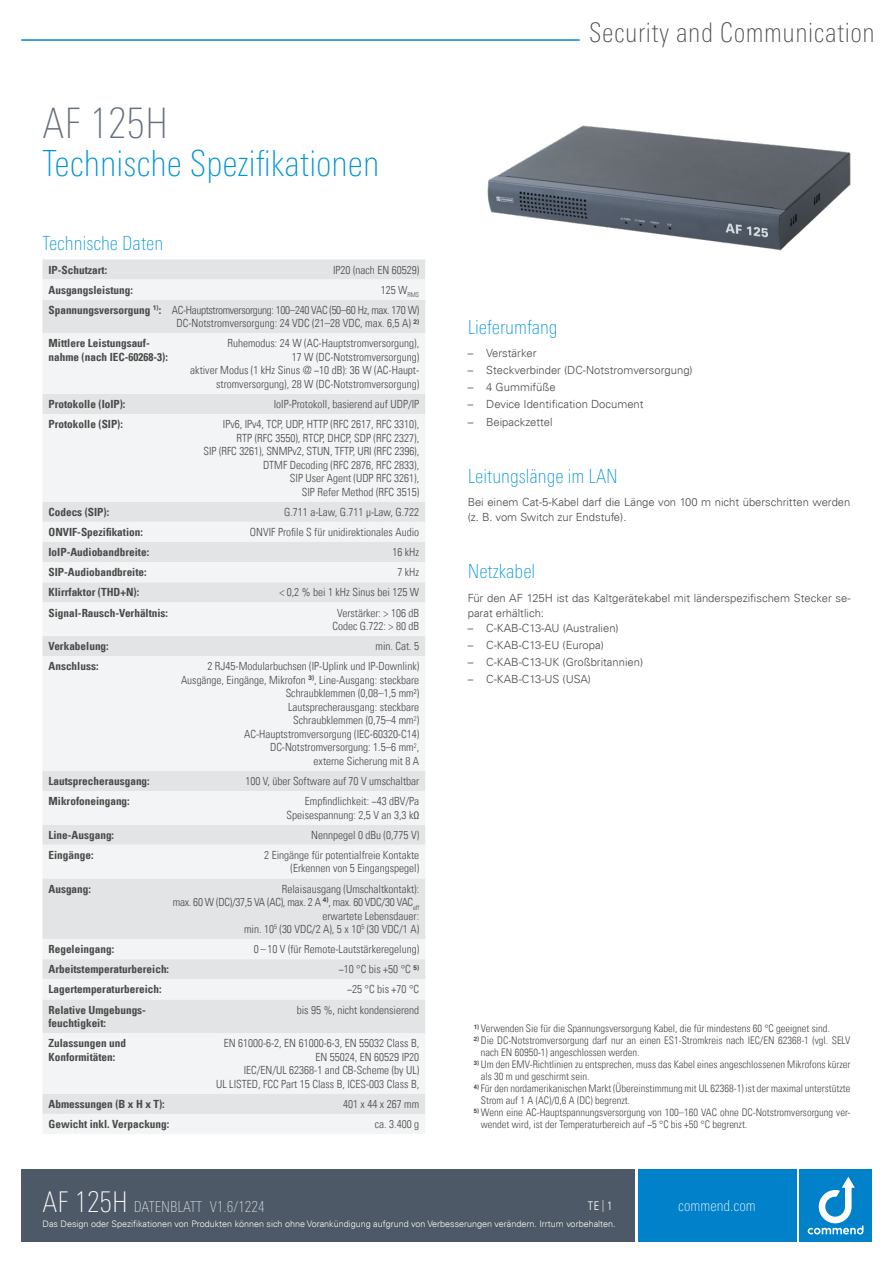
<style>
.page{position:relative;width:893px;height:1263px;background:#fff}
.page>*{position:absolute;margin:0;border:0;box-sizing:border-box;transform-origin:0 0}
.t1{font:100 condensed 42px "Univers Next Pro";color:#66717f}
.t2{font:100 condensed 36px "Univers Next Pro";color:#0095d6}
.t3{font:100 condensed 27px "Univers Next Pro";letter-spacing:.02em;color:#4a4a49}
.t4{font:100 condensed 19.5px "Univers Next Pro";color:#0095d6}
.t5{font:100 condensed 15px "Univers Next Pro";color:#e0e4e7}
.t6{font:100 condensed 15px "Univers Next Pro";color:#fff}
.t7{font:12px "Univers Com 47 Light Cond";color:#fff}
.t8{font:11.25px/13.5px "Univers Com 47 Light Cond";color:#4a4a49;text-align:right}
.t9{font:11.25px/13.5px "Univers Com 67 Bold Cond";color:#4a4a49}
.t10{font:300 11.25px/15px "Univers Com 45";color:#4a4a49}
.t11{font:11.25px/20.1px "Univers Com 47 Light Cond";letter-spacing:-.03em;color:#4a4a49;text-align:right}
.t12{font:10.5px/12px "Univers Com 47 Light Cond";color:#4a4a49}
.t13{font:300 9px "Univers Com 45";color:#fff}
.s1{font-family:"Univers Com 67 Bold Cond"}
.s2{font-size:28.5px;color:#fff}
.s3{color:#e0e4e7}
</style>
<div class="page">
<div style="left:799px;top:1169px;width:73px;height:73px;background:#0081c9"></div>
<div style="left:638px;top:1169px;width:158px;height:73px;background:#0081c9"></div>
<svg style="left:808px;top:1177px;width:55px;height:57px"></svg>
<img style="left:487px;top:125px;width:363px;height:126px">
<div style="left:21px;top:1169px;width:614px;height:73px;background:#4d5966"></div>
<hr style="left:21px;top:39px;width:559px;height:2px;background:#0086ce">
<svg style="left:43px;top:259px;width:382px;height:21px;fill:#e2e4e5"></svg>
<svg style="left:43px;top:280px;width:382px;height:854px;fill:#f2f4f5"></svg>
<h1 class="t1" style="left:43px;top:99px;width:127px">AF 125H</h1>
<h2 class="t2" style="left:43px;top:143px;width:339px">Technische Spezifikationen</h2>
<h3 class="t4" style="left:43px;top:232px;width:122px">Technische Daten</h3>
<p class="t9" style="left:49px;top:263px;width:60px">IP-Schutzart:</p>
<p class="t8" style="left:333px;top:263px;width:88px">IP20 (nach EN 60529)</p>
<p class="t9" style="left:49px;top:283px;width:86px">Ausgangsleistung:</p>
<p class="t11" style="left:49px;top:280px;width:372px">125 W<sub>RMS<br></sub><span class="s1">Spannungsversorgung</span> <sup>1)</sup><span class="s1">:</span> AC-Hauptstromversorgung: 100–240 VAC (50–60 Hz, max. 170 W)</p>
<p class="t8" style="left:177px;top:317px;width:244px">DC-Notstromversorgung: 24 VDC (21–28 VDC, max. 6,5 A) <sup>2)</sup></p>
<p class="t9" style="left:49px;top:337px;width:121px">Mittlere Leistungsauf&shy;nahme (nach IEC-60268-3):</p>
<p class="t8" style="left:190px;top:337px;width:230px">Ruhemodus: 24 W (AC-Hauptstromversorgung),<br>17 W (DC-Notstromversorgung)<br>aktiver Modus (1 kHz Sinus @ −10 dB): 36 W (AC-Haupt&shy;stromversorgung), 28 W (DC-Notstromversorgung)</p>
<p class="t9" style="left:49px;top:397px;width:78px">Protokolle (IoIP):</p>
<p class="t8" style="left:274px;top:397px;width:147px">IoIP-Protokoll, basierend auf UDP/IP</p>
<p class="t9" style="left:49px;top:417px;width:76px">Protokolle (SIP):</p>
<p class="t8" style="left:204px;top:417px;width:217px">IPv6, IPv4, TCP, UDP, HTTP (RFC 2617, RFC 3310),<br>RTP (RFC 3550), RTCP, DHCP, SDP (RFC 2327),<br>SIP (RFC 3261), SNMPv2, STUN, TFTP, URI (RFC 2396), DTMF Decoding (RFC 2876, RFC 2833),<br>SIP User Agent (UDP RFC 3261),<br>SIP Refer Method (RFC 3515)</p>
<p class="t9" style="left:49px;top:505px;width:62px">Codecs (SIP):</p>
<p class="t8" style="left:284px;top:505px;width:137px">G.711 a-Law, G.711 μ-Law, G.722</p>
<p class="t9" style="left:49px;top:525px;width:96px">ONVIF-Spezifikation:</p>
<p class="t8" style="left:250px;top:525px;width:171px">ONVIF Profile S für unidirektionales Audio</p>
<p class="t9" style="left:49px;top:545px;width:102px">IoIP-Audiobandbreite:</p>
<p class="t8" style="left:392px;top:545px;width:28px">16 kHz</p>
<p class="t9" style="left:49px;top:565px;width:100px">SIP-Audiobandbreite:</p>
<p class="t8" style="left:397px;top:566px;width:23px">7 kHz</p>
<p class="t9" style="left:49px;top:586px;width:92px">Klirrfaktor (THD+N):</p>
<p class="t8" style="left:279px;top:586px;width:141px">&lt; 0,2 % bei 1 kHz Sinus bei 125 W</p>
<p class="t9" style="left:49px;top:606px;width:121px">Signal-Rausch-Verhältnis:</p>
<p class="t8" style="left:332px;top:606px;width:88px;text-align:center">Verstärker: &gt; 106 dB<br>Codec G.722: &gt; 80 dB</p>
<p class="t9" style="left:49px;top:639px;width:62px">Verkabelung:</p>
<p class="t8" style="left:375px;top:639px;width:45px">min. Cat. 5</p>
<p class="t9" style="left:49px;top:660px;width:51px">Anschluss:</p>
<p class="t8" style="left:181px;top:660px;width:240px">2 RJ45-Modularbuchsen (IP-Uplink und IP-Downlink)<br>Ausgänge, Eingänge, Mikrofon <sup>3)</sup>, Line-Ausgang: steckbare Schraubklemmen (0,08–1,5 mm²)<br>Lautsprecherausgang: steckbare<br>Schraubklemmen (0,75–4 mm<sup>2</sup>)<br>AC-Hauptstromversorgung (IEC-60320-C14)<br>DC-Notstromversorgung: 1.5–6 mm<sup>2</sup>,<br>externe Sicherung mit 8 A</p>
<p class="t9" style="left:49px;top:774px;width:103px">Lautsprecherausgang:</p>
<p class="t8" style="left:245px;top:774px;width:175px">100 V, über Software auf 70 V umschaltbar</p>
<p class="t9" style="left:49px;top:794px;width:83px">Mikrofoneingang:</p>
<p class="t8" style="left:287px;top:794px;width:134px">Empfindlichkeit: −43 dBV/Pa<br>Speisespannung: 2,5 V an 3,3 kΩ</p>
<p class="t9" style="left:49px;top:828px;width:67px">Line-Ausgang:</p>
<p class="t8" style="left:311px;top:828px;width:110px">Nennpegel 0 dBu (0,775 V)</p>
<p class="t9" style="left:49px;top:848px;width:46px">Eingänge:</p>
<p class="t8" style="left:264px;top:848px;width:156px">2 Eingänge für potentialfreie Kontakte (Erkennen von 5 Eingangspegel)</p>
<p class="t9" style="left:49px;top:882px;width:44px">Ausgang:</p>
<p class="t8" style="left:173px;top:882px;width:248px">Relaisausgang (Umschaltkontakt):<br>max. 60 W (DC)/37,5 VA (AC), max. 2 A <sup>4)</sup>, max. 60 VDC/30 VAC<sub>eff </sub>erwartete Lebensdauer:<br>min. 10<sup>5</sup> (30 VDC/2 A), 5 x 10<sup>5</sup> (30 VDC/1 A)</p>
<p class="t9" style="left:49px;top:942px;width:67px">Regeleingang:</p>
<p class="t8" style="left:254px;top:942px;width:167px">0 –10 V (für Remote-Lautstärkeregelung)</p>
<p class="t9" style="left:49px;top:962px;width:122px">Arbeitstemperaturbereich:</p>
<p class="t8" style="left:339px;top:963px;width:82px">−10 °C bis +50 °C <sup>5)</sup></p>
<p class="t9" style="left:49px;top:983px;width:115px">Lagertemperaturbereich:</p>
<p class="t8" style="left:347px;top:983px;width:74px">−25 °C bis +70 °C</p>
<p class="t9" style="left:49px;top:1003px;width:98px">Relative Umgebungs&shy;feuchtigkeit:</p>
<p class="t8" style="left:297px;top:1003px;width:124px">bis 95 %, nicht kondensierend</p>
<p class="t9" style="left:49px;top:1036px;width:79px">Zulassungen und<br>Konformitäten:</p>
<p class="t8" style="left:216px;top:1036px;width:205px">EN 61000-6-2, EN 61000-6-3, EN 55032 Class B, EN 55024, EN 60529 IP20<br>IEC/EN/UL 62368-1 and CB-Scheme (by UL)<br>UL LISTED, FCC Part 15 Class B, ICES-003 Class B,</p>
<p class="t9" style="left:49px;top:1097px;width:118px">Abmessungen (B x H x T):</p>
<p class="t8" style="left:343px;top:1097px;width:78px">401 x 44 x 267 mm</p>
<p class="t9" style="left:49px;top:1117px;width:122px">Gewicht inkl. Verpackung:</p>
<p class="t8" style="left:375px;top:1117px;width:46px">ca. 3.400 g</p>
<h3 class="t5" style="left:43px;top:1198px;width:224px"><span class="s2">AF 125H</span> DATENBLATT V1.6/1224</h3>
<h3 class="t3" style="left:589px;top:17px;width:287px">Security and Communication</h3>
<h3 class="t4" style="left:468px;top:316px;width:91px">Lieferumfang</h3>
<p class="t10" style="left:468px;top:346px;width:70px">– Verstärker</p>
<p class="t10" style="left:468px;top:363px;width:226px">– Steckverbinder (DC-Notstromversorgung)</p>
<p class="t10" style="left:468px;top:380px;width:89px">– 4 Gummifüße</p>
<p class="t10" style="left:468px;top:397px;width:177px">– Device Identification Document</p>
<p class="t10" style="left:468px;top:414px;width:86px">– Beipackzettel</p>
<h3 class="t4" style="left:468px;top:465px;width:152px">Leitungslänge im LAN</h3>
<p class="t10" style="left:468px;top:495px;width:384px">Bei einem Cat-5-Kabel darf die Länge von 100 m nicht überschritten werden (z. B. vom Switch zur Endstufe).</p>
<h3 class="t4" style="left:468px;top:560px;width:69px">Netzkabel</h3>
<p class="t10" style="left:468px;top:590px;width:384px">Für den AF 125H ist das Kaltgerätekabel mit länderspezifischem Stecker se&shy;parat erhältlich:</p>
<p class="t10" style="left:468px;top:620px;width:153px">– C-KAB-C13-AU (Australien)</p>
<p class="t10" style="left:468px;top:637px;width:138px">– C-KAB-C13-EU (Europa)</p>
<p class="t10" style="left:468px;top:655px;width:177px">– C-KAB-C13-UK (Großbritannien)</p>
<p class="t10" style="left:468px;top:672px;width:125px">– C-KAB-C13-US (USA)</p>
<p class="t12" style="left:474px;top:1022px;width:358px"><sup>1)</sup> Verwenden Sie für die Spannungsversorgung Kabel, die für mindestens 60 °C geeignet sind.</p>
<p class="t12" style="left:481px;top:1034px;width:371px;text-indent:-7px"><sup>2)</sup> Die DC-Notstromversorgung darf nur an einen ES1-Stromkreis nach IEC/EN 62368-1 (vgl. SELV nach EN 60950-1) angeschlossen werden.</p>
<p class="t12" style="left:481px;top:1058px;width:371px;text-indent:-7px"><sup>3)</sup> Um den EMV-Richtlinien zu entsprechen, muss das Kabel eines angeschlossenen Mikrofons kürzer als 30 m und geschirmt sein.</p>
<p class="t12" style="left:481px;top:1082px;width:371px;text-indent:-7px"><sup>4)</sup> Für den nordamerikanischen Markt (Übereinstimmung mit UL 62368-1) ist der maximal unterstützte<br>Strom auf 1 A (AC)/0,6 A (DC) begrenzt.</p>
<p class="t12" style="left:481px;top:1106px;width:371px;text-indent:-7px"><sup>5)</sup> Wenn eine AC-Hauptspannungsversorgung von 100–160 VAC ohne DC-Notstromversorgung ver&shy;wendet wird, ist der Temperaturbereich auf −5 °C bis +50 °C begrenzt.</p>
<p class="t7" style="left:588px;top:1198px;width:26px">TE <span class="s3">|</span> 1</p>
<h3 class="t6" style="left:678px;top:1197px;width:79px">commend.com</h3>
<p class="t13" style="left:43px;top:1218px;width:575px">Das Design oder Spezifikationen von Produkten können sich ohne Vorankündigung aufgrund von Verbesserungen verändern. Irrtum vorbehalten.</p>
</div>
